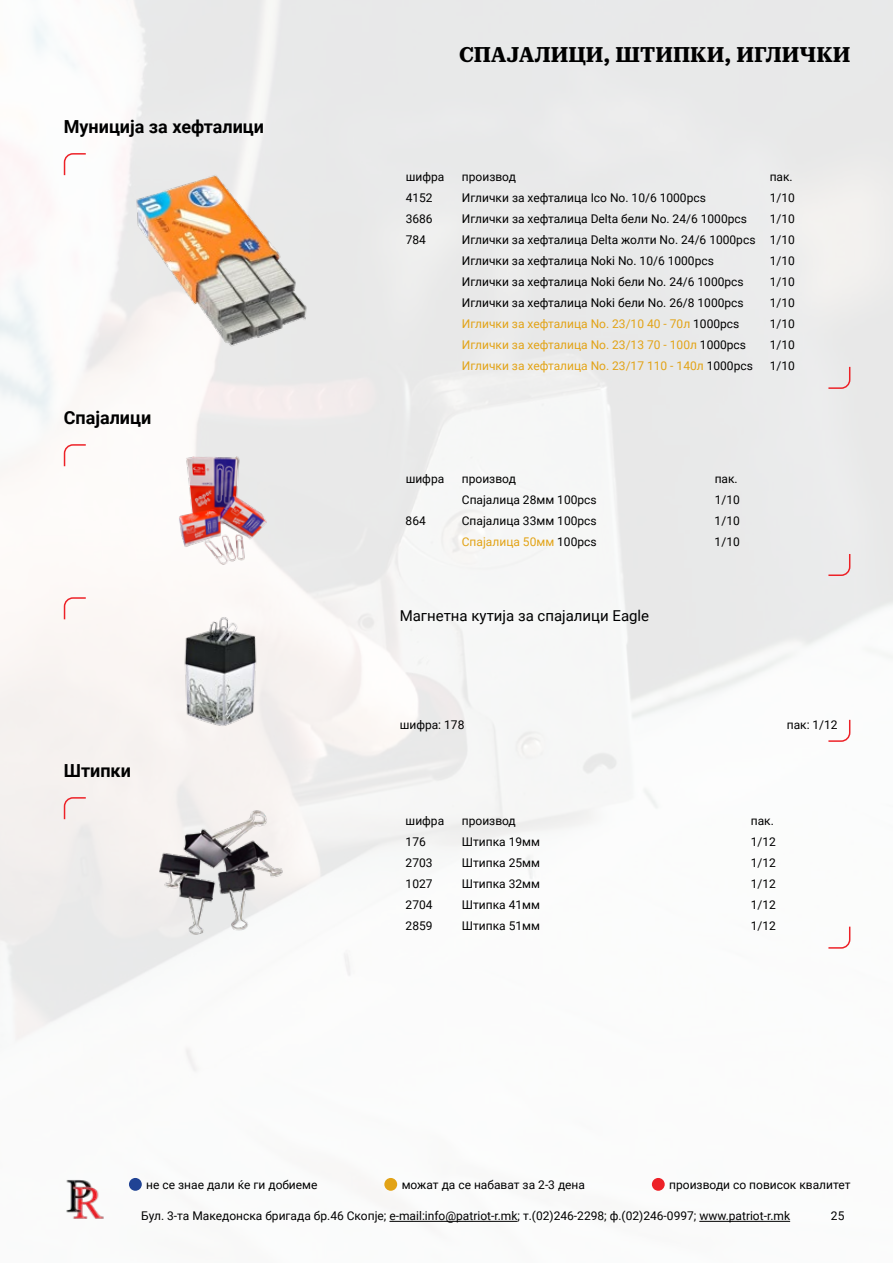
<style>
.page{position:relative;width:893px;height:1263px;background:#fff}
.page>*{position:absolute;margin:0;border:0;box-sizing:border-box;transform-origin:0 0}
.t1{font:21px "Roboto Serif 20 pt";color:#000}
.t2{font:700 18px "Roboto";color:#000}
.t3{font:15px "Roboto";color:#000}
.t4{font:12px/21px "Roboto";color:#000}
.t5{font:12px "Roboto";color:#e2a316}
.s1{color:#000}
</style>
<div class="page">
<div style="left:0;top:0;width:893px;height:1263px;background:linear-gradient(to right,#f7f5f4,#f1f2f2)"></div>
<svg style="left:63px;top:152px;width:24px;height:25px"></svg>
<svg style="left:827px;top:365px;width:24px;height:25px"></svg>
<svg style="left:63px;top:443px;width:24px;height:25px"></svg>
<svg style="left:827px;top:552px;width:24px;height:25px"></svg>
<svg style="left:63px;top:796px;width:24px;height:25px"></svg>
<svg style="left:827px;top:925px;width:24px;height:24px"></svg>
<svg style="left:63px;top:596px;width:24px;height:25px"></svg>
<svg style="left:827px;top:718px;width:24px;height:25px"></svg>
<img style="left:120px;top:166px;width:202px;height:189px">
<img style="left:165px;top:454px;width:112px;height:112px">
<img style="left:158px;top:810px;width:126px;height:126px">
<img style="left:163px;top:610px;width:116px;height:119px">
<img style="left:64px;top:1178px;width:42px;height:42px">
<hr style="left:389px;top:1221px;width:129px;height:1px;background:#000">
<hr style="left:699px;top:1221px;width:91px;height:1px;background:#000">
<div style="left:384px;top:1178px;width:13px;height:13px;background:#e2a316;border-radius:50%"></div>
<div style="left:129px;top:1178px;width:13px;height:13px;background:#204394;border-radius:50%"></div>
<div style="left:652px;top:1178px;width:13px;height:13px;background:#ed2127;border-radius:50%"></div>
<h2 class="t2" style="left:64px;top:114px;width:202px">Муниција за хефталици</h2>
<h2 class="t2" style="left:64px;top:405px;width:89px">Спајалици</h2>
<h2 class="t2" style="left:64px;top:757px;width:69px">Штипки</h2>
<h1 class="t1" style="left:459px;top:38px;width:393px">СПАЈАЛИЦИ, ШТИПКИ, ИГЛИЧКИ</h1>
<p class="t4" style="left:406px;top:166px;width:40px">шифра</p>
<p class="t4" style="left:462px;top:166px;width:56px">производ</p>
<p class="t4" style="left:770px;top:166px;width:25px">пак.</p>
<p class="t4" style="left:406px;top:187px;width:28px">4152</p>
<p class="t4" style="left:462px;top:187px;width:246px">Иглички за хефталица Ico No. 10/6 1000pcs</p>
<p class="t4" style="left:770px;top:187px;width:27px">1/10</p>
<p class="t4" style="left:406px;top:208px;width:28px">3686</p>
<p class="t4" style="left:462px;top:208px;width:287px">Иглички за хефталица Delta бели No. 24/6 1000pcs</p>
<p class="t4" style="left:770px;top:208px;width:27px">1/10</p>
<p class="t4" style="left:406px;top:229px;width:22px">784</p>
<p class="t4" style="left:462px;top:229px;width:334px">Иглички за хефталица Delta жолти No. 24/6 1000pcs 1/10<br>Иглички за хефталица Noki No. 10/6 1000pcs</p>
<p class="t4" style="left:770px;top:250px;width:27px">1/10</p>
<p class="t4" style="left:462px;top:271px;width:283px">Иглички за хефталица Noki бели No. 24/6 1000pcs</p>
<p class="t4" style="left:770px;top:271px;width:27px">1/10</p>
<p class="t4" style="left:462px;top:292px;width:283px">Иглички за хефталица Noki бели No. 26/8 1000pcs</p>
<p class="t4" style="left:770px;top:292px;width:27px">1/10</p>
<p class="t5" style="left:462px;top:315px;width:279px">Иглички за хефталица No. 23/10 40 - 70л <span class="s1">1000pcs</span></p>
<p class="t4" style="left:770px;top:313px;width:27px">1/10</p>
<p class="t5" style="left:462px;top:336px;width:286px">Иглички за хефталица No. 23/13 70 - 100л <span class="s1">1000pcs</span></p>
<p class="t4" style="left:770px;top:334px;width:27px">1/10</p>
<p class="t5" style="left:462px;top:357px;width:292px">Иглички за хефталица No. 23/17 110 - 140л <span class="s1">1000pcs</span></p>
<p class="t4" style="left:770px;top:355px;width:27px">1/10</p>
<p class="t4" style="left:406px;top:468px;width:40px">шифра</p>
<p class="t4" style="left:462px;top:468px;width:56px">производ</p>
<p class="t4" style="left:715px;top:468px;width:25px">пак.</p>
<p class="t4" style="left:462px;top:489px;width:136px">Спајалица 28мм 100pcs</p>
<p class="t4" style="left:715px;top:489px;width:27px">1/10</p>
<p class="t4" style="left:406px;top:510px;width:22px">864</p>
<p class="t4" style="left:462px;top:510px;width:136px">Спајалица 33мм 100pcs</p>
<p class="t4" style="left:715px;top:510px;width:27px">1/10</p>
<p class="t5" style="left:462px;top:533px;width:136px">Спајалица 50мм <span class="s1">100pcs</span></p>
<p class="t4" style="left:715px;top:531px;width:27px">1/10</p>
<p class="t3" style="left:400px;top:605px;width:251px">Магнетна кутија за спајалици Eagle</p>
<p class="t4" style="left:400px;top:714px;width:66px">шифра: 178</p>
<p class="t4" style="left:787px;top:714px;width:52px">пак: 1/12</p>
<p class="t4" style="left:406px;top:810px;width:40px">шифра</p>
<p class="t4" style="left:462px;top:810px;width:56px">производ</p>
<p class="t4" style="left:751px;top:810px;width:25px">пак.</p>
<p class="t4" style="left:406px;top:831px;width:22px">176</p>
<p class="t4" style="left:462px;top:831px;width:80px">Штипка 19мм</p>
<p class="t4" style="left:751px;top:831px;width:27px">1/12</p>
<p class="t4" style="left:406px;top:852px;width:28px">2703</p>
<p class="t4" style="left:462px;top:852px;width:80px">Штипка 25мм</p>
<p class="t4" style="left:751px;top:852px;width:27px">1/12</p>
<p class="t4" style="left:406px;top:873px;width:28px">1027</p>
<p class="t4" style="left:462px;top:873px;width:80px">Штипка 32мм</p>
<p class="t4" style="left:751px;top:873px;width:27px">1/12</p>
<p class="t4" style="left:406px;top:894px;width:28px">2704</p>
<p class="t4" style="left:462px;top:894px;width:80px">Штипка 41мм</p>
<p class="t4" style="left:751px;top:894px;width:27px">1/12</p>
<p class="t4" style="left:406px;top:915px;width:28px">2859</p>
<p class="t4" style="left:462px;top:915px;width:80px">Штипка 51мм</p>
<p class="t4" style="left:751px;top:915px;width:27px">1/12</p>
<p class="t4" style="left:146px;top:1173px;width:173px">не се знае дали ќе ги добиеме</p>
<p class="t4" style="left:402px;top:1173px;width:185px">можат да се набават за 2-3 дена</p>
<p class="t4" style="left:669px;top:1173px;width:183px">производи со повисок квалитет</p>
<p class="t4" style="left:141px;top:1205px;width:650px">Бул. 3-та Македонска бригада бр.46 Скопје; e-mail:info@patriot-r.mk; т.(02)246-2298; ф.(02)246-0997; www.patriot-r.mk</p>
<p class="t4" style="left:831px;top:1205px;width:15px">25</p>
</div>
